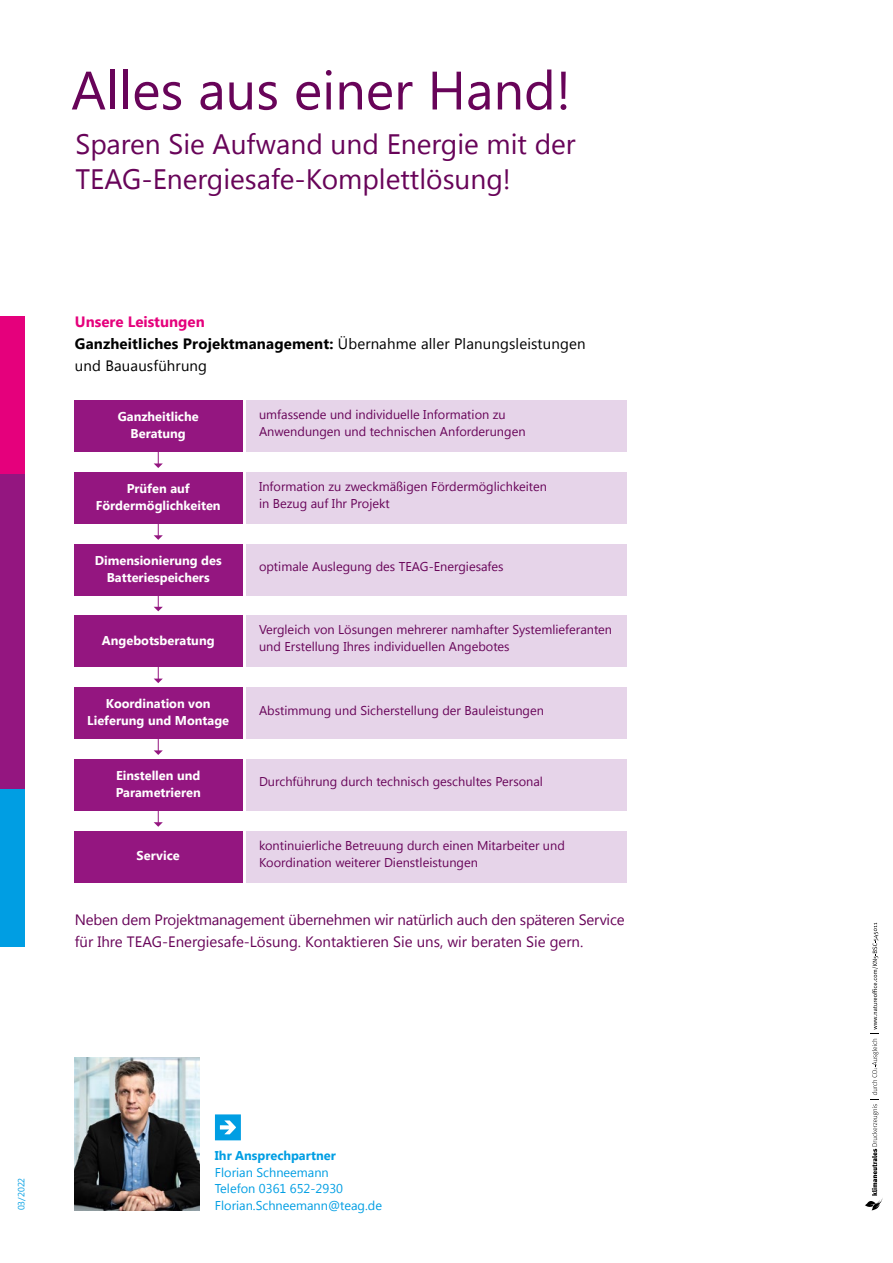
<style>
.page{position:relative;width:893px;height:1263px;background:#fff}
.page>*{position:absolute;margin:0;border:0;box-sizing:border-box;transform-origin:0 0}
.t1{font:54px "Segoe UI";color:#680459}
.t2{font:28.05px/35.1px "Segoe UI";color:#680459}
.t3{font:15px/22.2px "Segoe UI";letter-spacing:-.015em;color:#680459}
.t4{font:15px/22.2px "Segoe UI";letter-spacing:.01em;color:#000}
.t5{font:12.75px/16.8px "Segoe UI";color:#680459}
.t6{font:700 12.75px/17px "Segoe UI";color:#fff;text-align:center}
.t7{font:12.75px/16.8px "Segoe UI";color:#009ee3}
.t8{font:700 12.75px "Segoe UI";color:#009ee3}
.t9{font:9px "Segoe UI";color:#009ee3}
.s1{font-weight:700;color:#e5007c}
.s2{font-weight:700}
</style>
<div class="page">
<div style="left:0;top:789px;width:25px;height:158px;background:#009ee3"></div>
<div style="left:0;top:474px;width:25px;height:315px;background:#941680"></div>
<div style="left:0;top:316px;width:25px;height:158px;background:#e5007c"></div>
<svg style="left:215px;top:1114px;width:26px;height:26px"></svg>
<img style="left:75px;top:1057px;width:124px;height:153px">
<svg style="left:865px;top:923px;width:17px;height:287px"></svg>
<div style="left:74px;top:544px;width:168px;height:51px;background:#941680"></div>
<div style="left:246px;top:544px;width:380px;height:51px;background:#e6d4e9"></div>
<div style="left:74px;top:616px;width:168px;height:51px;background:#941680"></div>
<div style="left:246px;top:616px;width:380px;height:51px;background:#e6d4e9"></div>
<div style="left:74px;top:688px;width:168px;height:51px;background:#941680"></div>
<div style="left:246px;top:688px;width:380px;height:51px;background:#e6d4e9"></div>
<div style="left:246px;top:759px;width:380px;height:51px;background:#e6d4e9"></div>
<div style="left:74px;top:759px;width:168px;height:51px;background:#941680"></div>
<div style="left:74px;top:831px;width:168px;height:51px;background:#941680"></div>
<div style="left:246px;top:831px;width:380px;height:51px;background:#e6d4e9"></div>
<div style="left:74px;top:401px;width:168px;height:51px;background:#941680"></div>
<div style="left:246px;top:401px;width:380px;height:51px;background:#e6d4e9"></div>
<div style="left:74px;top:473px;width:168px;height:51px;background:#941680"></div>
<div style="left:246px;top:473px;width:380px;height:51px;background:#e6d4e9"></div>
<svg style="left:154px;top:595px;width:9px;height:16px"></svg>
<svg style="left:154px;top:667px;width:9px;height:16px"></svg>
<svg style="left:154px;top:739px;width:9px;height:16px"></svg>
<svg style="left:154px;top:810px;width:9px;height:17px"></svg>
<svg style="left:154px;top:452px;width:9px;height:16px"></svg>
<svg style="left:154px;top:524px;width:9px;height:16px"></svg>
<h1 class="t1" style="left:71px;top:53px;width:501px">Alles aus einer Hand!</h1>
<h2 class="t2" style="left:75px;top:125px;width:502px">Sparen Sie Aufwand und Energie mit der<br>TEAG-Energiesafe-Komplettlösung!</h2>
<p class="t4" style="left:75px;top:310px;width:512px"><span class="s1">Unsere Leistungen<br></span><span class="s2">Ganzheitliches Projektmanagement:</span> Übernahme aller Planungsleistungen und Bauausführung</p>
<p class="t6" style="left:118px;top:408px;width:82px">Ganzheitliche<br>Beratung</p>
<p class="t5" style="left:259px;top:406px;width:268px">umfassende und individuelle Information zu<br>Anwendungen und technischen Anforderungen</p>
<p class="t6" style="left:96px;top:479px;width:126px">Prüfen auf<br>Fördermöglichkeiten</p>
<p class="t5" style="left:259px;top:478px;width:289px">Information zu zweckmäßigen Fördermöglichkeiten in Bezug auf Ihr Projekt</p>
<p class="t6" style="left:95px;top:551px;width:128px">Dimensionierung des<br>Batteriespeichers</p>
<p class="t5" style="left:259px;top:557px;width:246px">optimale Auslegung des TEAG-Energiesafes</p>
<p class="t6" style="left:102px;top:631px;width:114px">Angebotsberatung</p>
<p class="t5" style="left:259px;top:621px;width:355px">Vergleich von Lösungen mehrerer namhafter Systemlieferanten und Erstellung Ihres individuellen Angebotes</p>
<p class="t6" style="left:87px;top:695px;width:143px">Koordination von<br>Lieferung und Montage</p>
<p class="t5" style="left:259px;top:701px;width:286px">Abstimmung und Sicherstellung der Bauleistungen</p>
<p class="t6" style="left:116px;top:766px;width:87px;text-align:left">Einstellen und<br>Parametrieren</p>
<p class="t5" style="left:259px;top:773px;width:286px">Durchführung durch technisch geschultes Personal</p>
<p class="t6" style="left:137px;top:847px;width:45px">Service</p>
<p class="t5" style="left:259px;top:836px;width:307px">kontinuierliche Betreuung durch einen Mitarbeiter und<br>Koordination weiterer Dienstleistungen</p>
<p class="t3" style="left:75px;top:908px;width:551px">Neben dem Projektmanagement übernehmen wir natürlich auch den späteren Service für Ihre TEAG-Energiesafe-Lösung. Kontaktieren Sie uns, wir beraten Sie gern.</p>
<p class="t9" style="left:15px;top:1210px;width:34px;rotate:-90deg">03/2022</p>
<p class="t8" style="left:215px;top:1146px;width:122px">Ihr Ansprechpartner</p>
<p class="t7" style="left:215px;top:1163px;width:169px">Florian Schneemann<br>Telefon 0361 652-2930<br>Florian.Schneemann@teag.de</p>
</div>
